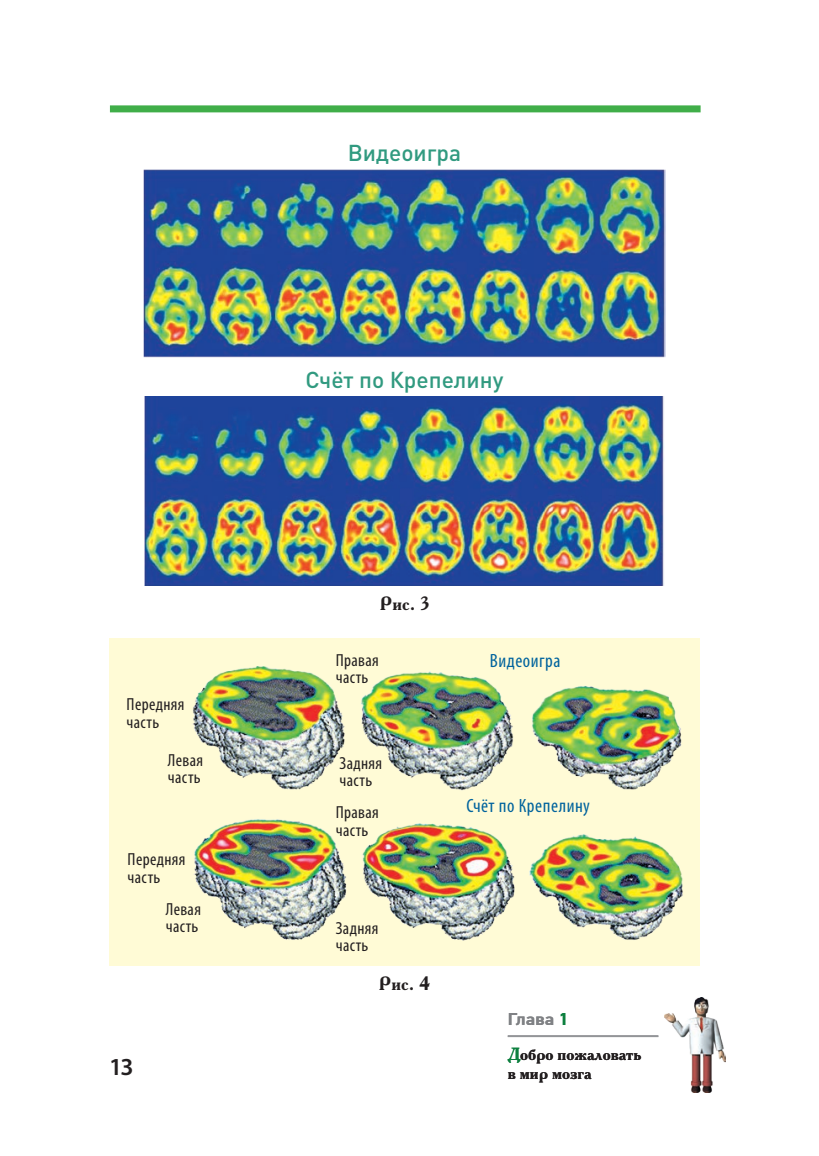
<style>
.page{position:relative;width:819px;height:1156px;background:#fff}
.page>*{position:absolute;margin:0;border:0;box-sizing:border-box;transform-origin:0 0}
.t1{font:600 24.5px "Myriad Pro";color:#231f20}
.zag_ris_blue{font:500 22.75px "DIN Pro";color:#319a80}
.t2{font:condensed 19.25px "Myriad Pro";letter-spacing:.03em;color:#00639d}
.pic_nazv{font:700 19.25px "Academy C";color:#231f20}
.t3{font:condensed 17.5px/17.5px "Myriad Pro";letter-spacing:.02em;color:#231f20}
.chast_1_kolontitul{font:700 17.5px/19.2px "Academy C";color:#231f20}
.chast_1_nomer_kolont{font:500 16.97px "PF Din Text Cond Pro";letter-spacing:.005em;color:#808285;scale:1.23 1}
.s1{color:#0d803f}
</style>
<div class="page">
<div style="left:110px;top:105px;width:590px;height:7px;background:#40ae49"></div>
<img style="left:664px;top:997px;width:62px;height:96px">
<hr style="left:507px;top:1035px;width:151px;height:2px;background:#939598">
<img style="left:144px;top:169px;width:521px;height:188px">
<img style="left:145px;top:396px;width:519px;height:190px">
<div style="left:109px;top:638px;width:590px;height:327px;background:#fffbd6"></div>
<img style="left:193px;top:666px;width:490px;height:275px">
<p class="t3" style="left:127px;top:695px;width:59px">Передняя часть</p>
<p class="t3" style="left:168px;top:751px;width:37px">Левая часть</p>
<p class="t3" style="left:128px;top:850px;width:59px">Передняя часть</p>
<p class="t3" style="left:166px;top:900px;width:37px">Левая часть</p>
<h1 class="t1" style="left:109px;top:1051px;width:26px">13</h1>
<p class="zag_ris_blue" style="left:348px;top:138px;width:115px">Видеоигра</p>
<p class="zag_ris_blue" style="left:305px;top:365px;width:199px">Счёт по Крепелину</p>
<p class="pic_nazv" style="left:380px;top:591px;width:51px">Рис. 3</p>
<p class="t3" style="left:336px;top:651px;width:45px">Правая часть</p>
<p class="t3" style="left:339px;top:754px;width:44px">Задняя часть</p>
<p class="t3" style="left:336px;top:803px;width:45px">Правая часть</p>
<p class="t3" style="left:336px;top:919px;width:44px">Задняя часть</p>
<p class="pic_nazv" style="left:379px;top:970px;width:53px">Рис. 4</p>
<p class="t2" style="left:490px;top:649px;width:72px">Видеоигра</p>
<p class="t2" style="left:466px;top:794px;width:125px">Счёт по Крепелину</p>
<p class="chast_1_nomer_kolont" style="left:507px;top:1009px;width:51px">Глава <span class="s1">1</span></p>
<p class="chast_1_kolontitul" style="left:507px;top:1043px;width:135px"><span class="s1">Д</span>обро пожаловать в мир мозга</p>
</div>
